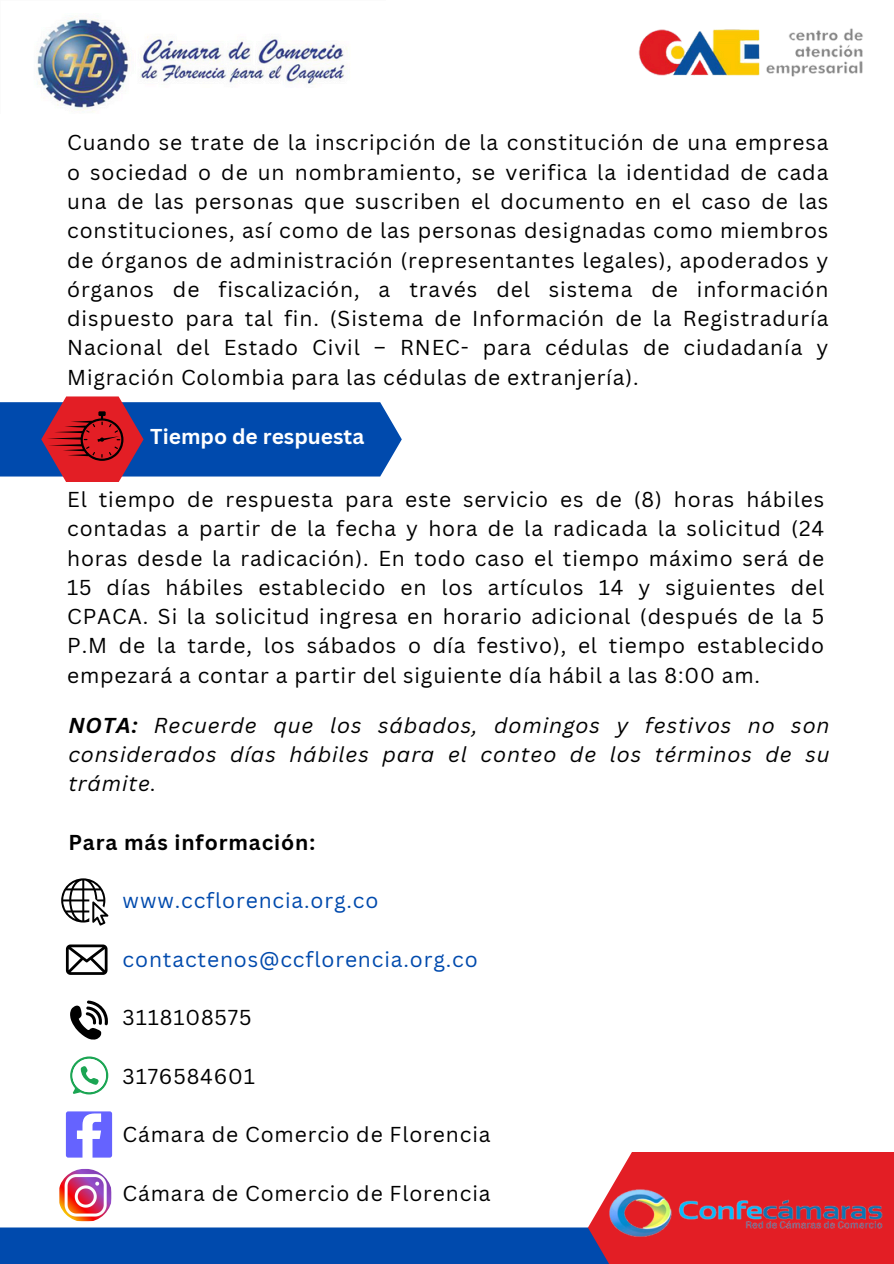
<style>
.page{position:relative;width:894px;height:1264px;background:#fff}
.page>*{position:absolute;margin:0;border:0;box-sizing:border-box;transform-origin:0 0}
.t1{font:21px/29.2px "Canva Sans";letter-spacing:.04em;color:#000;text-align:justify}
.t2{font:italic 21px/29.2px "Canva Sans";letter-spacing:.04em;color:#000;text-align:justify}
.t3{font:21px "Canva Sans";letter-spacing:.04em;color:#004aad}
.t4{font:700 21px "Canva Sans";letter-spacing:.04em;color:#000}
.t5{font:700 21px "Canva Sans";color:#fff}
.s1{font-weight:700}
</style>
<div class="page">
<div style="left:0;top:402px;width:401px;height:74px;background:#004aad"></div>
<div style="left:0;top:1227px;width:634px;height:36px;background:#004aad"></div>
<img style="left:37px;top:18px;width:311px;height:94px">
<img style="left:638px;top:28px;width:225px;height:49px">
<img style="left:591px;top:1152px;width:302px;height:111px">
<svg style="left:41px;top:396px;width:102px;height:86px"></svg>
<svg style="left:70px;top:1056px;width:38px;height:38px"></svg>
<svg style="left:70px;top:1000px;width:38px;height:39px"></svg>
<div style="left:66px;top:1111px;width:46px;height:46px;background:#6563ff;border-radius:2px"></div>
<svg style="left:77px;top:1113px;width:24px;height:45px"></svg>
<img style="left:59px;top:1168px;width:53px;height:53px">
<svg style="left:61px;top:878px;width:47px;height:47px"></svg>
<svg style="left:66px;top:944px;width:41px;height:30px"></svg>
<p class="t1" style="left:67px;top:128px;width:762px">Cuando se trate de la inscripción de la constitución de una empresa o sociedad o de un nombramiento, se verifica la identidad de cada una de las personas que suscriben el documento en el caso de las constituciones, así como de las personas designadas como miembros de órganos de administración (representantes legales), apoderados y órganos de fiscalización, a través del sistema de información dispuesto para tal fin. (Sistema de Información de la Registraduría Nacional del Estado Civil – RNEC- para cédulas de ciudadanía y Migración Colombia para las cédulas de extranjería).</p>
<h1 class="t5" style="left:150px;top:421px;width:215px">Tiempo de respuesta</h1>
<p class="t1" style="left:67px;top:484px;width:758px">El tiempo de respuesta para este servicio es de (8) horas hábiles contadas a partir de la fecha y hora de la radicada la solicitud (24 horas desde la radicación). En todo caso el tiempo máximo será de 15 días hábiles establecido en los artículos 14 y siguientes del CPACA. Si la solicitud ingresa en horario adicional (después de la 5<br>P.M de la tarde, los sábados o día festivo), el tiempo establecido empezará a contar a partir del siguiente día hábil a las 8:00 am.</p>
<p class="t2" style="left:68px;top:709px;width:762px"><span class="s1">NOTA:</span> Recuerde que los sábados, domingos y festivos no son considerados días hábiles para el conteo de los términos de su trámite.</p>
<h1 class="t4" style="left:68px;top:827px;width:248px">Para más información:</h1>
<p class="t3" style="left:123px;top:885px;width:257px">www.ccflorencia.org.co</p>
<p class="t3" style="left:123px;top:944px;width:356px">contactenos@ccflorencia.org.co</p>
<p class="t1" style="left:123px;top:1002px;width:130px">3118108575</p>
<p class="t1" style="left:123px;top:1060px;width:134px">3176584601</p>
<p class="t1" style="left:123px;top:1119px;width:369px">Cámara de Comercio de Florencia</p>
<p class="t1" style="left:123px;top:1177px;width:369px">Cámara de Comercio de Florencia</p>
</div>
